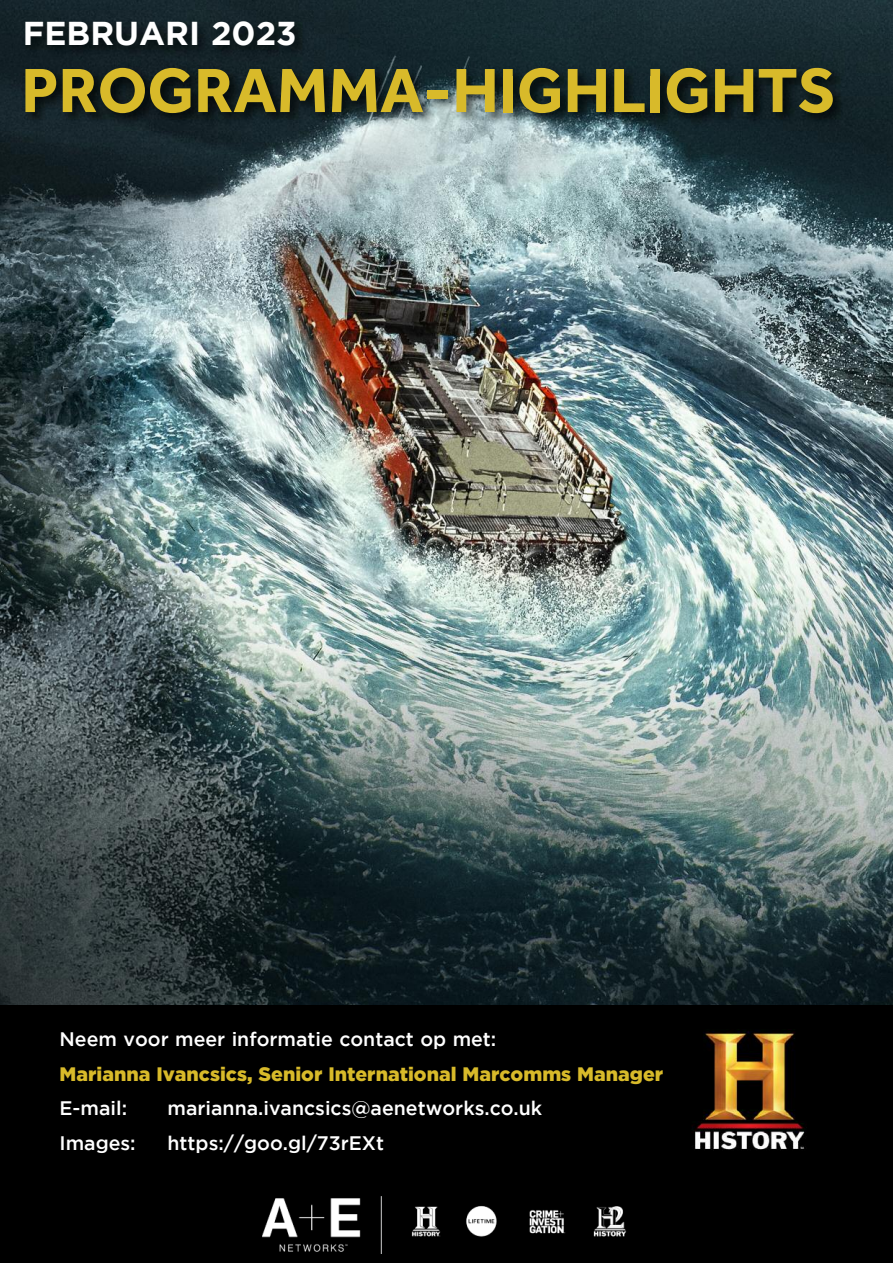
<style>
.page{position:relative;width:893px;height:1263px;background:#fff}
.page>*{position:absolute;margin:0;border:0;box-sizing:border-box;transform-origin:0 0}
.t1{font:700 64.5px "Universal Effra";color:#d8ba2a}
.t2{font:700 33px "Gotham";color:#fff}
.t3{font:500 19.5px "Gotham";color:#fff}
.t4{font:900 19.5px "Gotham Pro";color:#d8ba2a}
</style>
<div class="page">
<img style="left:0;top:0;width:893px;height:1005px">
<div style="left:0;top:1005px;width:893px;height:258px;background:#000"></div>
<img style="left:0;top:39px;width:893px;height:136px">
<img style="left:15px;top:11px;width:877px;height:64px">
<img style="left:25px;top:68px;width:535px;height:7px">
<img style="left:263px;top:1196px;width:364px;height:58px">
<img style="left:695px;top:1031px;width:110px;height:119px">
<h2 class="t2" style="left:23px;top:21px;width:275px">FEBRUARI 2023</h2>
<h1 class="t1" style="left:21px;top:51px;width:816px">PROGRAMMA-HIGHLIGHTS</h1>
<p class="t3" style="left:60px;top:1032px;width:438px">Neem voor meer informatie contact op met:</p>
<p class="t4" style="left:60px;top:1063px;width:605px">Marianna Ivancsics, Senior International Marcomms Manager</p>
<p class="t3" style="left:60px;top:1101px;width:69px">E-mail:</p>
<p class="t3" style="left:168px;top:1101px;width:376px">marianna.ivancsics@aenetworks.co.uk</p>
<p class="t3" style="left:60px;top:1135px;width:78px">Images:</p>
<p class="t3" style="left:168px;top:1135px;width:218px">https://goo.gl/73rEXt</p>
</div>
